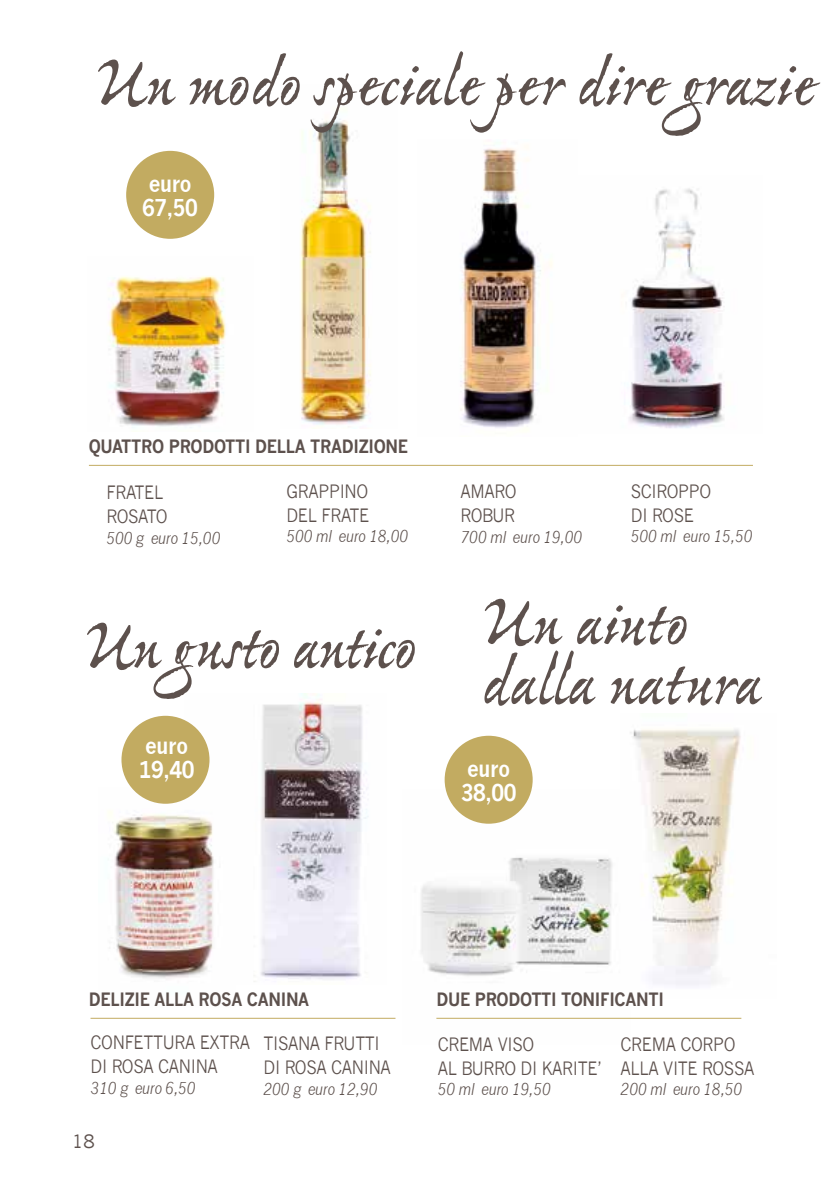
<style>
.page{position:relative;width:840px;height:1191px;background:#fff}
.page>*{position:absolute;margin:0;border:0;box-sizing:border-box;transform-origin:0 0}
.t1{font:700 70.8px/60px "Ex Ponto Pro";letter-spacing:-.015em;color:#5d514d}
.t2{font:700 22.6px/24px "News Gothic";letter-spacing:-.02em;color:#fff;scale:.9 1}
.t3{font:18px/24px "News Gothic";letter-spacing:-.02em;color:#5d514d;scale:.9 1}
.t4{font:700 18px "News Gothic";letter-spacing:-.02em;color:#5d514d;scale:.9 1}
.t5{font:18px "News Gothic";letter-spacing:-.02em;color:#5d514d}
.t6{font:italic 16px "News Gothic";letter-spacing:-.02em;color:#5d514d;scale:.9 1}
</style>
<div class="page">
<img style="left:630px;top:729px;width:111px;height:257px">
<img style="left:421px;top:789px;width:209px;height:229px">
<img style="left:184px;top:693px;width:185px;height:289px">
<img style="left:108px;top:787px;width:127px;height:195px">
<img style="left:300px;top:119px;width:71px;height:306px">
<img style="left:629px;top:188px;width:95px;height:241px">
<img style="left:460px;top:148px;width:92px;height:280px">
<hr style="left:89px;top:465px;width:663px;height:1px;background:#c2ab61">
<div style="left:121px;top:716px;width:88px;height:87px;background:#c2ab61;border-radius:50%"></div>
<div style="left:444px;top:735px;width:88px;height:88px;background:#c2ab61;border-radius:50%"></div>
<hr style="left:436px;top:1018px;width:305px;height:1px;background:#c2ab61">
<hr style="left:90px;top:1018px;width:305px;height:1px;background:#c2ab61">
<img style="left:108px;top:276px;width:118px;height:152px">
<div style="left:126px;top:151px;width:88px;height:88px;background:#c2ab61;border-radius:50%"></div>
<h1 class="t1" style="left:95px;top:58px;width:721px">Un modo speciale per dire grazie</h1>
<p class="t2" style="left:142px;top:171px;width:63px">euro<br>67,50</p>
<p class="t4" style="left:89px;top:435px;width:356px">QUATTRO PRODOTTI DELLA TRADIZIONE</p>
<p class="t3" style="left:106px;top:480px;width:69px">FRATEL<br>ROSATO</p>
<p class="t6" style="left:106px;top:528px;width:128px">500 g euro 15,00</p>
<p class="t3" style="left:286px;top:479px;width:94px">GRAPPINO<br>DEL FRATE</p>
<p class="t6" style="left:286px;top:527px;width:137px">500 ml euro 18,00</p>
<h1 class="t1" style="left:84px;top:621px;width:334px">Un gusto antico</h1>
<p class="t2" style="left:139px;top:733px;width:63px">euro<br>19,40</p>
<p class="t3" style="left:460px;top:479px;width:64px">AMARO<br>ROBUR</p>
<p class="t6" style="left:460px;top:527px;width:137px">700 ml euro 19,00</p>
<p class="t3" style="left:630px;top:479px;width:91px">SCIROPPO<br>DI ROSE</p>
<p class="t6" style="left:630px;top:527px;width:137px">500 ml euro 15,50</p>
<h1 class="t1" style="left:481px;top:597px;width:281px">Un aiuto dalla natura</h1>
<p class="t2" style="left:460px;top:756px;width:63px">euro<br>38,00</p>
<p class="t4" style="left:89px;top:988px;width:246px">DELIZIE ALLA ROSA CANINA</p>
<p class="t4" style="left:436px;top:988px;width:254px">DUE PRODOTTI TONIFICANTI</p>
<p class="t3" style="left:90px;top:1030px;width:179px">CONFETTURA EXTRA<br>DI ROSA CANINA</p>
<p class="t6" style="left:90px;top:1078px;width:119px">310 g euro 6,50</p>
<p class="t3" style="left:263px;top:1031px;width:143px">TISANA FRUTTI<br>DI ROSA CANINA</p>
<p class="t6" style="left:263px;top:1079px;width:128px">200 g euro 12,90</p>
<p class="t5" style="left:72px;top:1130px;width:24px">18</p>
<p class="t3" style="left:437px;top:1032px;width:184px">CREMA VISO<br>AL BURRO DI KARITE’</p>
<p class="t6" style="left:437px;top:1080px;width:127px">50 ml euro 19,50</p>
<p class="t3" style="left:620px;top:1032px;width:150px">CREMA CORPO<br>ALLA VITE ROSSA</p>
<p class="t6" style="left:620px;top:1079px;width:137px">200 ml euro 18,50</p>
</div>
